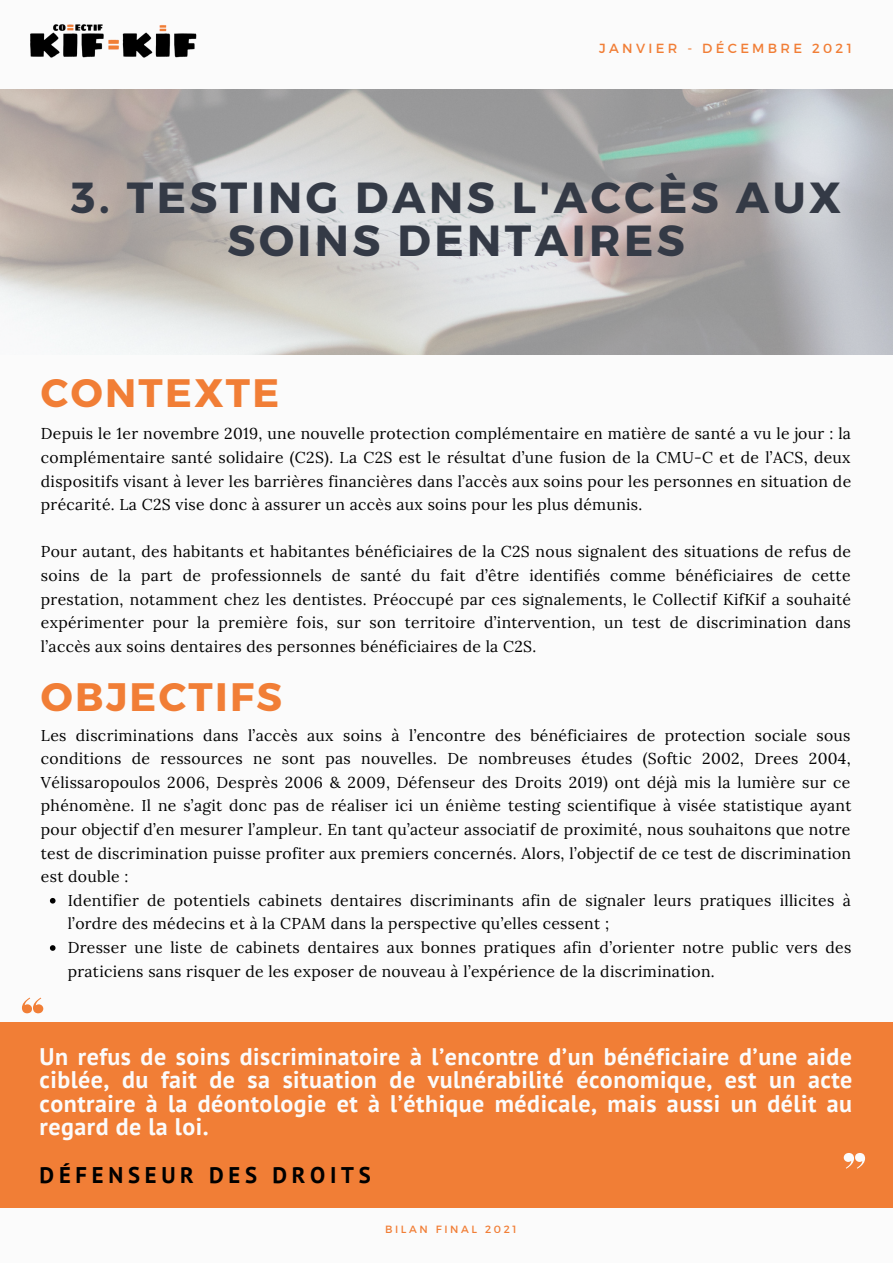
<style>
.page{position:relative;width:893px;height:1264px;background:#fff}
.page>*{position:absolute;margin:0;border:0;box-sizing:border-box;transform-origin:0 0}
.t1{font:700 43.5px/42.8px "Montserrat";letter-spacing:.08em;color:#343a46;text-align:center}
.t2{font:700 39.6px "Montserrat";letter-spacing:.06em;color:#f17e36}
.t3{font:700 24px/23.5px "PT Sans";letter-spacing:.02em;color:#fbfbfb;text-align:justify}
.t4{font:700 22.65px "PT Sans";letter-spacing:.21em;color:#000}
.t5{font:15.75px/23.5px "Lora";letter-spacing:.02em;color:#010101;text-align:justify}
.t6{font:13.2px "Montserrat";letter-spacing:.25em;color:#f17e36}
.t7{font:10.5px "Montserrat";letter-spacing:.25em;color:#f17e36}
</style>
<div class="page">
<div style="left:0;top:0;width:892px;height:1262px;background:#fbfbfb"></div>
<img style="left:0;top:89px;width:892px;height:265px">
<svg style="left:50px;top:898px;width:6px;height:5px"></svg>
<svg style="left:50px;top:945px;width:6px;height:5px"></svg>
<div style="left:0;top:1022px;width:892px;height:185px;background:#f17e36"></div>
<svg style="left:22px;top:997px;width:21px;height:16px"></svg>
<svg style="left:843px;top:1153px;width:22px;height:15px"></svg>
<img style="left:30px;top:24px;width:167px;height:34px">
<p class="t6" style="left:599px;top:40px;width:254px">JANVIER - DÉCEMBRE 2021</p>
<h1 class="t1" style="left:71px;top:174px;width:771px">3. TESTING DANS L'ACCÈS AUX<br>SOINS DENTAIRES</h1>
<h2 class="t2" style="left:41px;top:367px;width:240px">CONTEXTE</h2>
<p class="t5" style="left:41px;top:422px;width:811px">Depuis le 1er novembre 2019, une nouvelle protection complémentaire en matière de santé a vu le jour : la complémentaire santé solidaire (C2S). La C2S est le résultat d’une fusion de la CMU-C et de l’ACS, deux dispositifs visant à lever les barrières financières dans l’accès aux soins pour les personnes en situation de précarité. La C2S vise donc à assurer un accès aux soins pour les plus démunis.</p>
<p class="t5" style="left:41px;top:540px;width:811px">Pour autant, des habitants et habitantes bénéficiaires de la C2S nous signalent des situations de refus de soins de la part de professionnels de santé du fait d’être identifiés comme bénéficiaires de cette prestation, notamment chez les dentistes. Préoccupé par ces signalements, le Collectif KifKif a souhaité expérimenter pour la première fois, sur son territoire d’intervention, un test de discrimination dans l’accès aux soins dentaires des personnes bénéficiaires de la C2S.</p>
<h2 class="t2" style="left:41px;top:670px;width:243px">OBJECTIFS</h2>
<p class="t5" style="left:41px;top:723px;width:812px">Les discriminations dans l’accès aux soins à l’encontre des bénéficiaires de protection sociale sous conditions de ressources ne sont pas nouvelles. De nombreuses études (Softic 2002, Drees 2004, Vélissaropoulos 2006, Desprès 2006 &amp; 2009, Défenseur des Droits 2019) ont déjà mis la lumière sur ce phénomène. Il ne s’agit donc pas de réaliser ici un énième testing scientifique à visée statistique ayant pour objectif d’en mesurer l’ampleur. En tant qu’acteur associatif de proximité, nous souhaitons que notre test de discrimination puisse profiter aux premiers concernés. Alors, l’objectif de ce test de discrimination est double :</p>
<p class="t5" style="left:68px;top:888px;width:785px;text-align:left">Identifier de potentiels cabinets dentaires discriminants afin de signaler leurs pratiques illicites à l’ordre des médecins et à la CPAM dans la perspective qu’elles cessent ;<br>Dresser une liste de cabinets dentaires aux bonnes pratiques afin d’orienter notre public vers des praticiens sans risquer de les exposer de nouveau à l’expérience de la discrimination.</p>
<p class="t3" style="left:40px;top:1043px;width:814px">Un refus de soins discriminatoire à l’encontre d’un bénéficiaire d’une aide ciblée, du fait de sa situation de vulnérabilité économique, est un acte contraire à la déontologie et à l’éthique médicale, mais aussi un délit au regard de la loi.</p>
<h3 class="t4" style="left:40px;top:1160px;width:333px">DÉFENSEUR DES DROITS</h3>
<p class="t7" style="left:385px;top:1222px;width:133px">BILAN FINAL 2021</p>
</div>
